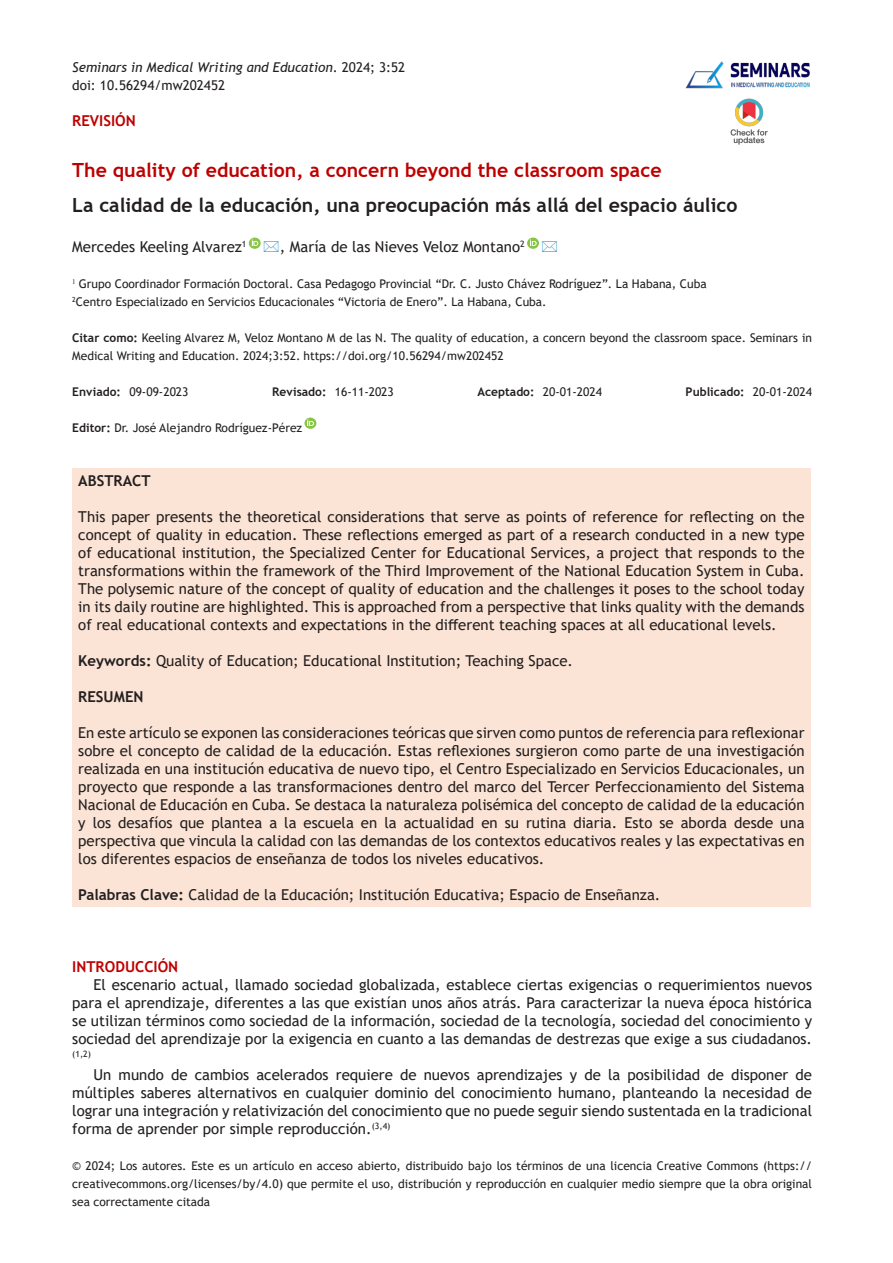
<style>
.page{position:relative;width:893px;height:1263px;background:#fff}
.page>*{position:absolute;margin:0;border:0;box-sizing:border-box;transform-origin:0 0}
.t1{font:700 19.5px "Trebuchet MS";color:#231f20}
.t2{font:700 19.5px "Trebuchet MS";color:#be0000}
.t3{font:15px/18px "Trebuchet MS";color:#231f20;text-align:justify}
.t4{font:700 15px "Trebuchet MS";color:#be0000}
.t5{font:700 15px "Trebuchet MS";color:#231f20}
.t6{font:italic 13.5px "Trebuchet MS";color:#231f20}
.t7{font:13.5px "Trebuchet MS";color:#231f20}
.Heading_1{font:12px/18px "Trebuchet MS";color:#231f20;text-align:justify}
.t8{font:700 12px "Trebuchet MS";color:#231f20}
.t9{font:8.7px "Trebuchet MS";color:#231f20}
.s1{font-style:normal}
.s2{font-weight:700}
.s3{font-weight:400}
</style>
<div class="page">
<img style="left:686px;top:61px;width:124px;height:28px">
<img style="left:730px;top:98px;width:38px;height:47px">
<div style="left:72px;top:468px;width:739px;height:438px;background:#fbe4d5"></div>
<svg style="left:304px;top:418px;width:12px;height:11px"></svg>
<svg style="left:249px;top:238px;width:12px;height:11px"></svg>
<svg style="left:527px;top:238px;width:12px;height:11px"></svg>
<p class="t6" style="left:72px;top:59px;width:335px">Seminars in Medical Writing and Education<span class="s1">. 2024; 3:52</span></p>
<p class="t7" style="left:72px;top:77px;width:154px">doi: 10.56294/mw202452</p>
<p class="t4" style="left:72px;top:111px;width:65px">REVISIÓN</p>
<p class="t2" style="left:72px;top:158px;width:591px">The quality of education, a concern beyond the classroom space</p>
<p class="t1" style="left:72px;top:193px;width:667px">La calidad de la educación, una preocupación más allá del espacio áulico</p>
<p class="t3" style="left:72px;top:238px;width:176px">Mercedes Keeling Alvarez<sup>1</sup></p>
<p class="t3" style="left:280px;top:238px;width:246px">, María de las Nieves Veloz Montano<sup>2</sup></p>
<p class="Heading_1" style="left:72px;top:275px;width:636px"><sup>1</sup> Grupo Coordinador Formación Doctoral. Casa Pedagogo Provincial “Dr. C. Justo Chávez Rodríguez”. La Habana, Cuba</p>
<p class="Heading_1" style="left:72px;top:293px;width:476px"><sup>2</sup>Centro Especializado en Servicios Educacionales “Victoria de Enero”. La Habana, Cuba.</p>
<p class="Heading_1" style="left:72px;top:329px;width:741px"><span class="s2">Citar como:</span> Keeling Alvarez M, Veloz Montano M de las N. The quality of education, a concern beyond the classroom space. Seminars in<br>Medical Writing and Education. 2024;3:52. https://doi.org/10.56294/mw202452</p>
<p class="Heading_1" style="left:72px;top:383px;width:118px"><span class="s2">Enviado:</span> 09-09-2023</p>
<p class="Heading_1" style="left:272px;top:383px;width:123px"><span class="s2">Revisado:</span> 16-11-2023</p>
<p class="Heading_1" style="left:478px;top:383px;width:126px"><span class="s2">Aceptado:</span> 20-01-2024</p>
<p class="t8" style="left:686px;top:384px;width:128px">Publicado: <span class="s3">20-01-2024</span></p>
<p class="Heading_1" style="left:72px;top:419px;width:231px"><span class="s2">Editor:</span> Dr. José Alejandro Rodríguez-Pérez</p>
<p class="t5" style="left:78px;top:471px;width:74px">ABSTRACT</p>
<p class="t3" style="left:78px;top:508px;width:728px">This paper presents the theoretical considerations that serve as points of reference for reflecting on the concept of quality in education. These reflections emerged as part of a research conducted in a new type of educational institution, the Specialized Center for Educational Services, a project that responds to the transformations within the framework of the Third Improvement of the National Education System in Cuba.<br>The polysemic nature of the concept of quality of education and the challenges it poses to the school today in its daily routine are highlighted. This is approached from a perspective that links quality with the demands of real educational contexts and expectations in the different teaching spaces at all educational levels.</p>
<p class="t3" style="left:78px;top:652px;width:496px"><span class="s2">Keywords:</span> Quality of Education; Educational Institution; Teaching Space.</p>
<p class="t5" style="left:78px;top:687px;width:67px">RESUMEN</p>
<p class="t3" style="left:78px;top:724px;width:728px">En este artículo se exponen las consideraciones teóricas que sirven como puntos de referencia para reflexionar sobre el concepto de calidad de la educación. Estas reflexiones surgieron como parte de una investigación realizada en una institución educativa de nuevo tipo, el Centro Especializado en Servicios Educacionales, un proyecto que responde a las transformaciones dentro del marco del Tercer Perfeccionamiento del Sistema Nacional de Educación en Cuba. Se destaca la naturaleza polisémica del concepto de calidad de la educación y los desafíos que plantea a la escuela en la actualidad en su rutina diaria. Esto se aborda desde una perspectiva que vincula la calidad con las demandas de los contextos educativos reales y las expectativas en los diferentes espacios de enseñanza de todos los niveles educativos.</p>
<p class="t3" style="left:78px;top:886px;width:584px"><span class="s2">Palabras Clave:</span> Calidad de la Educación; Institución Educativa; Espacio de Enseñanza.</p>
<p class="t4" style="left:72px;top:957px;width:107px">INTRODUCCIÓN</p>
<p class="t3" style="left:72px;top:976px;width:741px;text-indent:21px">El escenario actual, llamado sociedad globalizada, establece ciertas exigencias o requerimientos nuevos para el aprendizaje, diferentes a las que existían unos años atrás. Para caracterizar la nueva época histórica se utilizan términos como sociedad de la información, sociedad de la tecnología, sociedad del conocimiento y sociedad del aprendizaje por la exigencia en cuanto a las demandas de destrezas que exige a sus ciudadanos.</p>
<p class="t9" style="left:72px;top:1048px;width:20px">(1,2)</p>
<p class="t3" style="left:72px;top:1066px;width:741px;text-indent:21px">Un mundo de cambios acelerados requiere de nuevos aprendizajes y de la posibilidad de disponer de múltiples saberes alternativos en cualquier dominio del conocimiento humano, planteando la necesidad de lograr una integración y relativización del conocimiento que no puede seguir siendo sustentada en la tradicional forma de aprender por simple reproducción.<sup>(3,4)</sup></p>
<p class="Heading_1" style="left:72px;top:1157px;width:741px">© 2024; Los autores. Este es un artículo en acceso abierto, distribuido bajo los términos de una licencia Creative Commons (https:// creativecommons.org/licenses/by/4.0) que permite el uso, distribución y reproducción en cualquier medio siempre que la obra original sea correctamente citada</p>
</div>
